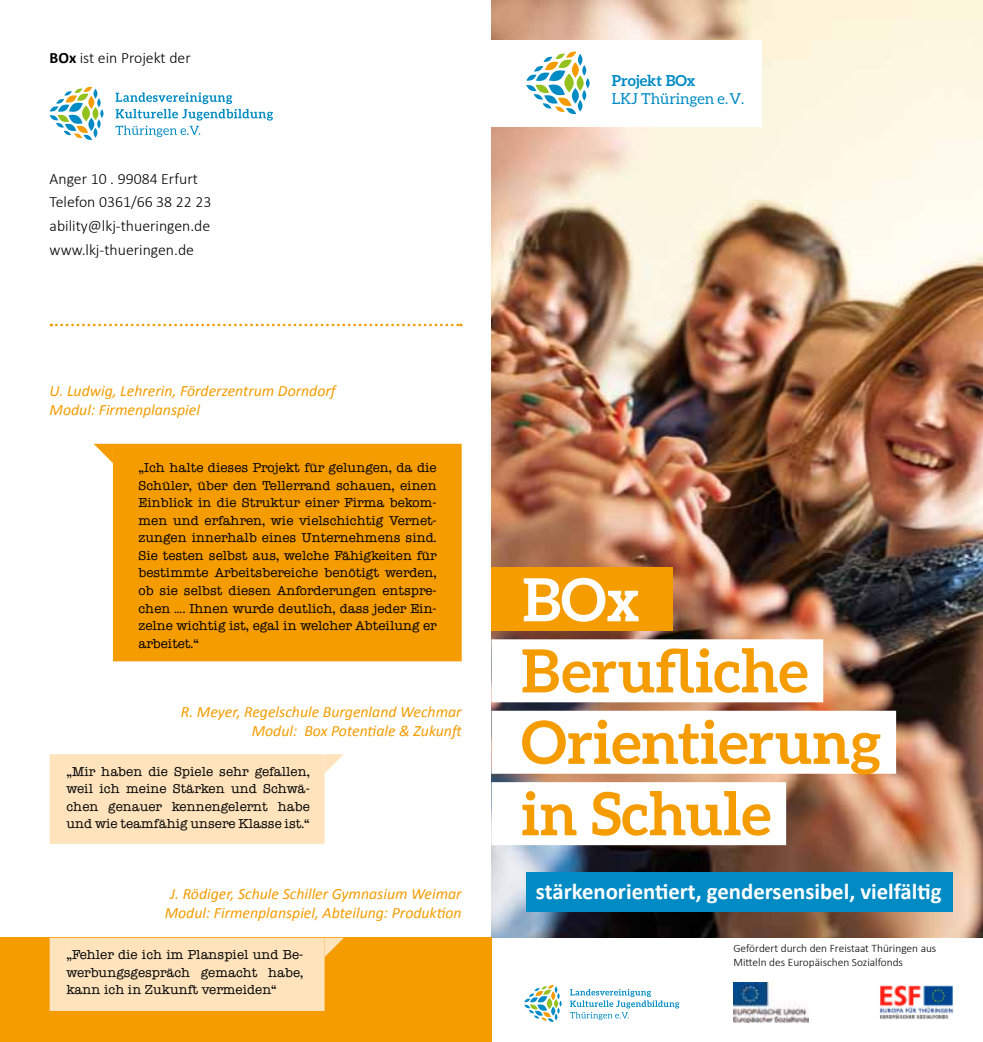
<style>
.page{position:relative;width:983px;height:1042px;background:#fff}
.page>*{position:absolute;margin:0;border:0;box-sizing:border-box;transform-origin:0 0}
.t1{font:700 59.5px/71.4px "Aleo";color:#f59c00}
.t2{font:700 59.5px "Aleo";color:#fff}
.t3{font:700 22.75px "Calibri";color:#fff}
.t4{font:italic 15.75px/19.2px "Calibri";color:#f59c00}
.t5{font:300 15.75px/23.8px "Calibri";color:#000}
.t6{font:15.05px "Aleo";color:#008bc5}
.t7{font:700 15.05px "Aleo";color:#008bc5}
.t8{font:12.25px/17.5px "Typewriter";color:#000;text-align:justify}
.t9{font:300 11.38px/13.7px "Calibri";color:#000}
.s1{font-weight:700}
</style>
<div class="page">
<img style="left:491px;top:0;width:491px;height:938px">
<div style="left:491px;top:40px;width:270px;height:86px;background:#fff"></div>
<div style="left:0;top:938px;width:491px;height:104px;background:#f59c00"></div>
<div style="left:491px;top:639px;width:332px;height:63px;background:#fff"></div>
<div style="left:491px;top:711px;width:404px;height:63px;background:#fff"></div>
<div style="left:491px;top:782px;width:295px;height:63px;background:#fff"></div>
<svg style="left:50px;top:87px;width:53px;height:53px"></svg>
<svg style="left:115px;top:92px;width:158px;height:45px"></svg>
<div style="left:113px;top:444px;width:348px;height:217px;background:#f59c00"></div>
<div style="left:526px;top:872px;width:426px;height:40px;background:#008bc5"></div>
<div style="left:491px;top:567px;width:181px;height:63px;background:#f59c00"></div>
<svg style="left:51px;top:324px;width:410px;height:2px"></svg>
<div style="left:50px;top:938px;width:294px;height:73px;background:#fee3bd"></div>
<svg style="left:94px;top:444px;width:19px;height:19px"></svg>
<svg style="left:50px;top:754px;width:294px;height:90px;background:#fee4c0"></svg>
<svg style="left:585px;top:78px;width:4px;height:10px"></svg>
<svg style="left:526px;top:51px;width:60px;height:63px"></svg>
<svg style="left:524px;top:985px;width:37px;height:37px"></svg>
<svg style="left:570px;top:989px;width:109px;height:31px"></svg>
<img style="left:733px;top:982px;width:74px;height:40px">
<img style="left:880px;top:985px;width:72px;height:34px">
<p class="t5" style="left:50px;top:46px;width:143px"><span class="s1">BOx</span> ist ein Projekt der</p>
<p class="t5" style="left:50px;top:166px;width:163px">Anger 10 . 99084 Erfurt<br>Telefon 0361/66 38 22 23 ability@lkj-thueringen.de www.lkj-thueringen.de</p>
<p class="t4" style="left:50px;top:380px;width:287px">U. Ludwig, Lehrerin, Förderzentrum Dorndorf<br>Modul: Firmenplanspiel</p>
<p class="t8" style="left:138px;top:459px;width:299px">„Ich halte dieses Projekt für gelungen, da die Schüler‚ über den Tellerrand schauen, einen Einblick in die Struktur einer Firma bekom&shy;men und erfahren, wie vielschichtig Vernet&shy;zungen innerhalb eines Unternehmens sind.<br>Sie testen selbst aus, welche Fähigkeiten für bestimmte Arbeitsbereiche benötigt werden, ob sie selbst diesen Anforderungen entspre&shy;chen …. Ihnen wurde deutlich, dass jeder Ein&shy;zelne wichtig ist, egal in welcher Abteilung er arbeitet.“</p>
<p class="t4" style="left:181px;top:701px;width:284px;text-align:right">R. Meyer, Regelschule Burgenland Wechmar<br>Modul: Box Potentiale &amp; Zukunft</p>
<p class="t8" style="left:66px;top:762px;width:245px">„Mir haben die Spiele sehr gefallen, weil ich meine Stärken und Schwä&shy;chen genauer kennengelernt habe und wie teamfähig unsere Klasse ist.“</p>
<p class="t7" style="left:611px;top:72px;width:85px">Projekt BOx</p>
<p class="t6" style="left:611px;top:90px;width:134px">LKJ Thüringen e.V.</p>
<h1 class="t2" style="left:522px;top:565px;width:119px">BOx</h1>
<h1 class="t1" style="left:521px;top:634px;width:361px">Berufliche<br>Orientierung in Schule</h1>
<p class="t4" style="left:165px;top:883px;width:298px;text-align:center">J. Rödiger, Schule Schiller Gymnasium Weimar<br>Modul: Firmenplanspiel, Abteilung: Produktion</p>
<h2 class="t3" style="left:535px;top:876px;width:407px">stärkenorientiert, gendersensibel, vielfältig</h2>
<p class="t8" style="left:66px;top:946px;width:238px">„Fehler die ich im Planspiel und Be&shy;werbungsgespräch gemacht habe, kann ich in Zukunft vermeiden“</p>
<p class="t9" style="left:733px;top:941px;width:204px">Gefördert durch den Freistaat Thüringen aus<br>Mitteln des Europäischen Sozialfonds</p>
</div>
